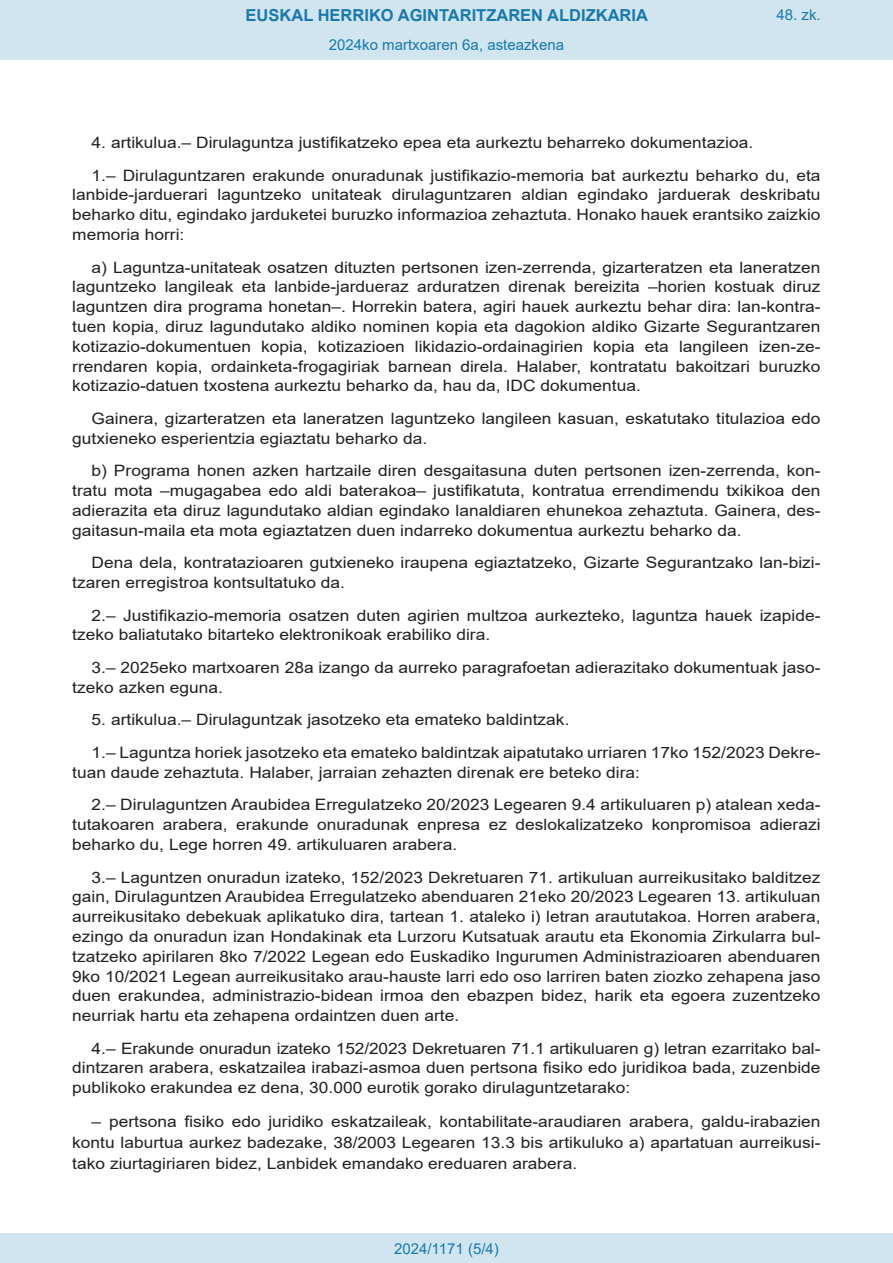
<style>
.page{position:relative;width:893px;height:1263px;background:#fff}
.page>*{position:absolute;margin:0;border:0;box-sizing:border-box;transform-origin:0 0}
.t1{font:700 16.5px "Arial";color:#1879ad}
.BOPVDetalle{font:15.6px/19.8px "Arial";color:#231f20;text-align:justify;scale:1.11 1}
.Paginacion_Centro{font:15px "Arial";color:#1879ad}
</style>
<div class="page">
<div style="left:0;top:0;width:893px;height:60px;background:#d0e5f0"></div>
<div style="left:0;top:1233px;width:893px;height:30px;background:#d0e5f0"></div>
<p class="t1" style="left:246px;top:3px;width:404px">EUSKAL HERRIKO AGINTARITZAREN ALDIZKARIA</p>
<p class="Paginacion_Centro" style="left:329px;top:35px;width:237px">2024ko martxoaren 6a, asteazkena</p>
<p class="Paginacion_Centro" style="left:776px;top:5px;width:46px">48. zk.</p>
<p class="BOPVDetalle" style="left:92px;top:133px;width:597px">4. artikulua.– Dirulaguntza justifikatzeko epea eta aurkeztu beharreko dokumentazioa.</p>
<p class="BOPVDetalle" style="left:72px;top:165px;width:676px;text-indent:19px">1.– Dirulaguntzaren erakunde onuradunak justifikazio-memoria bat aurkeztu beharko du, eta lanbide-jarduerari laguntzeko unitateak dirulaguntzaren aldian egindako jarduerak deskribatu beharko ditu, egindako jarduketei buruzko informazioa zehaztuta. Honako hauek erantsiko zaizkio memoria horri:</p>
<p class="BOPVDetalle" style="left:72px;top:257px;width:676px;text-indent:19px">a) Laguntza-unitateak osatzen dituzten pertsonen izen-zerrenda, gizarteratzen eta laneratzen laguntzeko langileak eta lanbide-jardueraz arduratzen direnak bereizita –horien kostuak diruz laguntzen dira programa honetan–. Horrekin batera, agiri hauek aurkeztu behar dira: lan-kontra&shy;tuen kopia, diruz lagundutako aldiko nominen kopia eta dagokion aldiko Gizarte Segurantzaren kotizazio-dokumentuen kopia, kotizazioen likidazio-ordainagirien kopia eta langileen izen-ze&shy;rrendaren kopia, ordainketa-frogagiriak barnean direla. Halaber, kontratatu bakoitzari buruzko kotizazio-datuen txostena aurkeztu beharko da, hau da, IDC dokumentua.</p>
<p class="BOPVDetalle" style="left:72px;top:408px;width:676px;text-indent:19px">Gainera, gizarteratzen eta laneratzen laguntzeko langileen kasuan, eskatutako titulazioa edo gutxieneko esperientzia egiaztatu beharko da.</p>
<p class="BOPVDetalle" style="left:72px;top:461px;width:676px;text-indent:19px">b) Programa honen azken hartzaile diren desgaitasuna duten pertsonen izen-zerrenda, kon&shy;tratu mota –mugagabea edo aldi baterakoa– justifikatuta, kontratua errendimendu txikikoa den adierazita eta diruz lagundutako aldian egindako lanaldiaren ehunekoa zehaztuta. Gainera, des&shy;gaitasun-maila eta mota egiaztatzen duen indarreko dokumentua aurkeztu beharko da.</p>
<p class="BOPVDetalle" style="left:72px;top:553px;width:676px;text-indent:19px">Dena dela, kontratazioaren gutxieneko iraupena egiaztatzeko, Gizarte Segurantzako lan-bizi&shy;tzaren erregistroa kontsultatuko da.</p>
<p class="BOPVDetalle" style="left:72px;top:605px;width:676px;text-indent:19px">2.– Justifikazio-memoria osatzen duten agirien multzoa aurkezteko, laguntza hauek izapide&shy;tzeko baliatutako bitarteko elektronikoak erabiliko dira.</p>
<p class="BOPVDetalle" style="left:72px;top:657px;width:676px;text-indent:19px">3.– 2025eko martxoaren 28a izango da aurreko paragrafoetan adierazitako dokumentuak jaso&shy;tzeko azken eguna.</p>
<p class="BOPVDetalle" style="left:92px;top:710px;width:432px">5. artikulua.– Dirulaguntzak jasotzeko eta emateko baldintzak.</p>
<p class="BOPVDetalle" style="left:72px;top:742px;width:676px;text-indent:19px">1.– Laguntza horiek jasotzeko eta emateko baldintzak aipatutako urriaren 17ko 152/2023 Dekre&shy;tuan daude zehaztuta. Halaber, jarraian zehazten direnak ere beteko dira:</p>
<p class="BOPVDetalle" style="left:72px;top:795px;width:676px;text-indent:19px">2.– Dirulaguntzen Araubidea Erregulatzeko 20/2023 Legearen 9.4 artikuluaren p) atalean xeda&shy;tutakoaren arabera, erakunde onuradunak enpresa ez deslokalizatzeko konpromisoa adierazi beharko du, Lege horren 49. artikuluaren arabera.</p>
<p class="BOPVDetalle" style="left:72px;top:867px;width:676px;text-indent:19px">3.– Laguntzen onuradun izateko, 152/2023 Dekretuaren 71. artikuluan aurreikusitako balditzez gain, Dirulaguntzen Araubidea Erregulatzeko abenduaren 21eko 20/2023 Legearen 13. artikuluan aurreikusitako debekuak aplikatuko dira, tartean 1. ataleko i) letran araututakoa. Horren arabera, ezingo da onuradun izan Hondakinak eta Lurzoru Kutsatuak arautu eta Ekonomia Zirkularra bul&shy;tzatzeko apirilaren 8ko 7/2022 Legean edo Euskadiko Ingurumen Administrazioaren abenduaren 9ko 10/2021 Legean aurreikusitako arau-hauste larri edo oso larriren baten ziozko zehapena jaso duen erakundea, administrazio-bidean irmoa den ebazpen bidez, harik eta egoera zuzentzeko neurriak hartu eta zehapena ordaintzen duen arte.</p>
<p class="BOPVDetalle" style="left:72px;top:1038px;width:676px;text-indent:19px">4.– Erakunde onuradun izateko 152/2023 Dekretuaren 71.1 artikuluaren g) letran ezarritako bal&shy;dintzaren arabera, eskatzailea irabazi-asmoa duen pertsona fisiko edo juridikoa bada, zuzenbide publikoko erakundea ez dena, 30.000 eurotik gorako dirulaguntzetarako:</p>
<p class="BOPVDetalle" style="left:72px;top:1111px;width:676px;line-height:21px;text-indent:19px">– pertsona fisiko edo juridiko eskatzaileak, kontabilitate-araudiaren arabera, galdu-irabazien kontu laburtua aurkez badezake, 38/2003 Legearen 13.3 bis artikuluko a) apartatuan aurreikusi&shy;tako ziurtagiriaren bidez, Lanbidek emandako ereduaren arabera.</p>
<p class="Paginacion_Centro" style="left:394px;top:1238px;width:106px">2024/1171 (5/4)</p>
</div>
